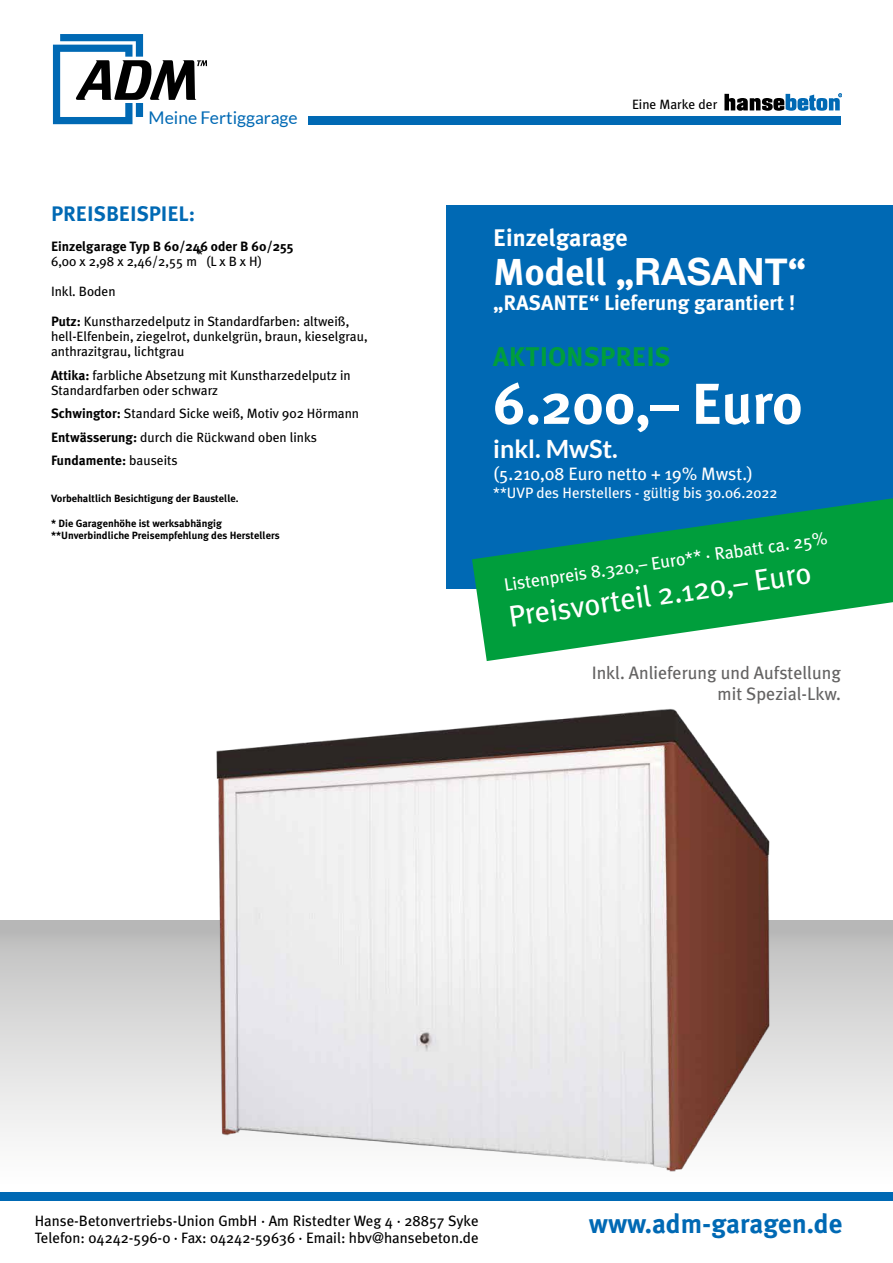
<style>
.page{position:relative;width:893px;height:1263px;background:#fff}
.page>*{position:absolute;margin:0;border:0;box-sizing:border-box;transform-origin:0 0}
.t1{font:700 57.6px "Meta Plus";color:#fff}
.t2{font:700 37.5px "Meta Plus";color:#fff}
.t3{font:30px "Meta Plus";color:#fff}
.t4{font:700 27px "Meta Plus";color:#0069b4}
.t5{font:700 27px "Meta Plus";color:#009e3c}
.t6{font:700 25.2px "Lato";color:#fff}
.t7{font:700 24px "Meta Plus";color:#fff}
.t8{font:700 21px "Meta Plus";color:#fff}
.t9{font:700 21px "Meta Plus";color:#0069b4}
.t10{font:18px "Meta Plus";color:#fff}
.t11{font:18px/21.6px "Meta Plus";color:#646363;text-align:right}
.t12{font:17.55px "Lato";color:#0069b4}
.t13{font:15px/16.5px "Meta Plus";color:#000}
.t14{font:15px "Meta Plus";color:#fff}
.t15{font:13.5px/15px "Meta Plus";color:#000}
.t16{font:700 13.5px "Meta Plus";color:#000}
.t17{font:700 10.5px/12.6px "Meta Plus";color:#000}
.s1{font-weight:700}
.s2{font-family:"Helvetica Neue"}
</style>
<div class="page">
<div style="left:0;top:921px;width:893px;height:270px;background:linear-gradient(to bottom,#bdbdbd,#fff)"></div>
<img style="left:0;top:709px;width:788px;height:492px">
<div style="left:446px;top:205px;width:447px;height:384px;background:#0069b4"></div>
<svg style="left:472px;top:498px;width:421px;height:163px;fill:#009e3c"></svg>
<svg style="left:724px;top:93px;width:118px;height:18px"></svg>
<div style="left:309px;top:116px;width:532px;height:9px;background:#0069b4"></div>
<div style="left:0;top:1192px;width:893px;height:8px;background:#0069b4"></div>
<svg style="left:53px;top:34px;width:154px;height:90px"></svg>
<p class="t12" style="left:149px;top:108px;width:151px">Meine Fertiggarage</p>
<h3 class="t9" style="left:51px;top:202px;width:146px">PREISBEISPIEL:</h3>
<p class="t16" style="left:51px;top:239px;width:244px">Einzelgarage Typ B 60/246 oder B 60/255</p>
<p class="t15" style="left:51px;top:254px;width:147px">6,00 x 2,98 x 2,46/2,55 m</p>
<p class="t15" style="left:197px;top:247px;width:8px">*</p>
<p class="t15" style="left:206px;top:254px;width:57px">(L x B x H)</p>
<p class="t15" style="left:51px;top:284px;width:66px">Inkl. Boden</p>
<p class="t15" style="left:51px;top:314px;width:318px"><span class="s1">Putz:</span> Kunstharzedelputz in Standardfarben: altweiß, hell-Elfenbein, ziegelrot, dunkelgrün, braun, kieselgrau, anthrazitgrau, lichtgrau</p>
<p class="t15" style="left:51px;top:368px;width:301px"><span class="s1">Attika:</span> farbliche Absetzung mit Kunstharzedelputz in<br>Standardfarben oder schwarz</p>
<p class="t15" style="left:51px;top:402px;width:310px;line-height:23.5px"><span class="s1">Schwingtor:</span> Standard Sicke weiß, Motiv 902 Hörmann<br><span class="s1">Entwässerung:</span> durch die Rückwand oben links<br><span class="s1">Fundamente:</span> bauseits</p>
<p class="t17" style="left:51px;top:491px;width:189px">Vorbehaltlich Besichtigung der Baustelle.</p>
<p class="t17" style="left:51px;top:517px;width:230px">* Die Garagenhöhe ist werksabhängig **Unverbindliche Preisempfehlung des Herstellers</p>
<p class="t15" style="left:632px;top:97px;width:87px">Eine Marke der</p>
<h3 class="t7" style="left:493px;top:223px;width:136px">Einzelgarage</h3>
<h2 class="t2" style="left:493px;top:250px;width:314px">Modell „<span class="s2">RASANT</span>“</h2>
<h3 class="t8" style="left:493px;top:290px;width:303px">„RASANTE“ Lieferung garantiert !</h3>
<h3 class="t5" style="left:493px;top:341px;width:179px">AKTIONSPREIS</h3>
<h1 class="t1" style="left:493px;top:371px;width:311px">6.200,– Euro</h1>
<h3 class="t6" style="left:493px;top:435px;width:126px">inkl. MwSt.</h3>
<h3 class="t10" style="left:493px;top:463px;width:261px">(5.210,08 Euro netto + 19% Mwst.)</h3>
<p class="t14" style="left:493px;top:484px;width:286px">**UVP des Herstellers - gültig bis 30.06.2022</p>
<h3 class="t10" style="left:503px;top:574px;width:328px;rotate:-8deg">Listenpreis 8.320,– Euro** · Rabatt ca. 25%</h3>
<h3 class="t3" style="left:506px;top:598px;width:307px;rotate:-8deg">Preisvorteil 2.120,– Euro</h3>
<h3 class="t11" style="left:592px;top:661px;width:251px">Inkl. Anlieferung und Aufstellung mit Spezial-Lkw.</h3>
<p class="t13" style="left:35px;top:1212px;width:446px">Hanse-Betonvertriebs-Union GmbH · Am Ristedter Weg 4 · 28857 Syke<br>Telefon: 04242-596-0 · Fax: 04242-59636 · Email: hbv@hansebeton.de</p>
<h3 class="t4" style="left:589px;top:1208px;width:255px">www.adm-garagen.de</h3>
</div>
